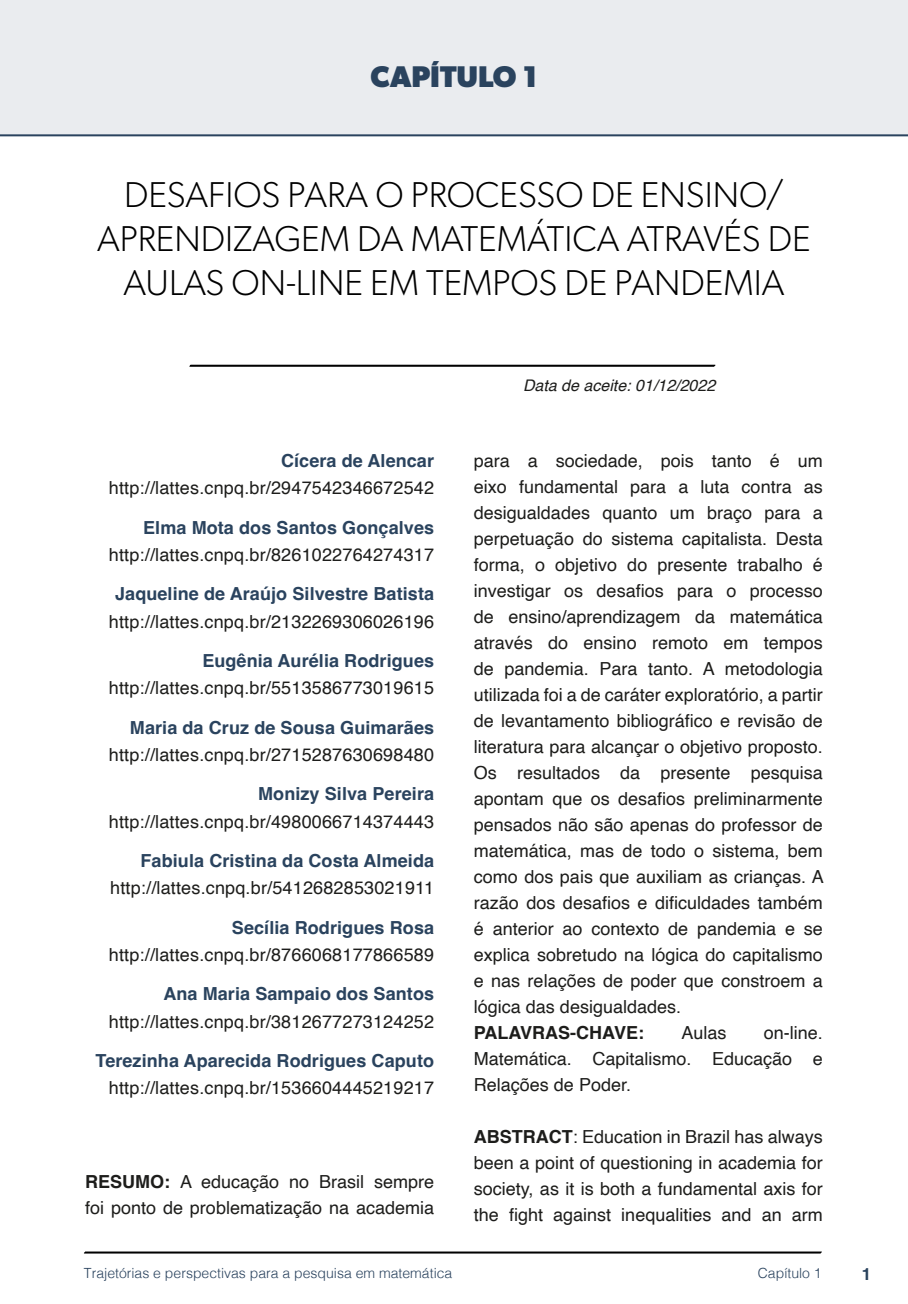
<style>
.page{position:relative;width:908px;height:1304px;background:#fff}
.page>*{position:absolute;margin:0;border:0;box-sizing:border-box;transform-origin:0 0}
.t1{font:300 36px/44px "Gibson";color:#000;text-align:center}
.t2{font:700 30px "Gibson";color:#2a435e}
.t3{font:18px/26px "Helvetica";letter-spacing:.01em;color:#1d1d1b;text-align:justify}
.t4{font:700 18px "Helvetica";letter-spacing:.005em;color:#2a435e}
.t5{font:700 18px "Helvetica";color:#1d1d1b}
.t6{font:700 16.8px "Helvetica";color:#2a435e}
.t7{font:italic 16px "Helvetica";color:#1d1d1b}
.t8{font:300 14px "Helvetica";color:#2a435e}
.s1{font-weight:700}
</style>
<div class="page">
<svg style="left:84px;top:1251px;width:737px;height:3px;background:#515151"></svg>
<div style="left:0;top:0;width:907px;height:136px;background:#eaecef"></div>
<svg style="left:189px;top:364px;width:526px;height:3px;background:#4f4f4f"></svg>
<div style="left:64px;top:74px;width:61px;height:54px;background:#eaecef"></div>
<h2 class="t2" style="left:370px;top:58px;width:168px">CAPÍTULO 1</h2>
<h1 class="t1" style="left:97px;top:172px;width:714px">DESAFIOS PARA O PROCESSO DE ENSINO/<br>APRENDIZAGEM DA MATEMÁTICA ATRAVÉS DE<br>AULAS ON-LINE EM TEMPOS DE PANDEMIA</h1>
<p class="t4" style="left:281px;top:450px;width:154px">Cícera de Alencar</p>
<p class="t3" style="left:109px;top:476px;width:326px">http://lattes.cnpq.br/2947542346672542</p>
<p class="t4" style="left:143px;top:516px;width:292px">Elma Mota dos Santos Gonçalves</p>
<p class="t3" style="left:109px;top:542px;width:326px">http://lattes.cnpq.br/8261022764274317</p>
<p class="t4" style="left:115px;top:583px;width:320px">Jaqueline de Araújo Silvestre Batista</p>
<p class="t3" style="left:109px;top:609px;width:326px">http://lattes.cnpq.br/2132269306026196</p>
<p class="t4" style="left:202px;top:650px;width:233px">Eugênia Aurélia Rodrigues</p>
<p class="t3" style="left:109px;top:676px;width:326px">http://lattes.cnpq.br/5513586773019615</p>
<p class="t4" style="left:130px;top:716px;width:305px">Maria da Cruz de Sousa Guimarães</p>
<p class="t3" style="left:109px;top:742px;width:326px">http://lattes.cnpq.br/2715287630698480</p>
<p class="t4" style="left:258px;top:783px;width:177px">Monizy Silva Pereira</p>
<p class="t3" style="left:109px;top:809px;width:326px">http://lattes.cnpq.br/4980066714374443</p>
<p class="t4" style="left:140px;top:850px;width:295px">Fabiula Cristina da Costa Almeida</p>
<p class="t3" style="left:110px;top:876px;width:325px">http://lattes.cnpq.br/5412682853021911</p>
<p class="t4" style="left:232px;top:916px;width:203px">Secília Rodrigues Rosa</p>
<p class="t3" style="left:109px;top:942px;width:326px">http://lattes.cnpq.br/8766068177866589</p>
<p class="t4" style="left:163px;top:983px;width:272px">Ana Maria Sampaio dos Santos</p>
<p class="t3" style="left:109px;top:1009px;width:326px">http://lattes.cnpq.br/3812677273124252</p>
<p class="t4" style="left:95px;top:1050px;width:340px">Terezinha Aparecida Rodrigues Caputo</p>
<p class="t3" style="left:109px;top:1076px;width:326px">http://lattes.cnpq.br/1536604445219217</p>
<p class="t3" style="left:85px;top:1170px;width:350px"><span class="s1">RESUMO:</span> A educação no Brasil sempre foi ponto de problematização na academia</p>
<p class="t7" style="left:523px;top:373px;width:194px">Data de aceite: 01/12/2022</p>
<p class="t3" style="left:473px;top:448px;width:351px">para a sociedade, pois tanto é um eixo fundamental para a luta contra as desigualdades quanto um braço para a perpetuação do sistema capitalista. Desta forma, o objetivo do presente trabalho é investigar os desafios para o processo de ensino/aprendizagem da matemática através do ensino remoto em tempos de pandemia. Para tanto. A metodologia utilizada foi a de caráter exploratório, a partir de levantamento bibliográfico e revisão de literatura para alcançar o objetivo proposto.<br>Os resultados da presente pesquisa apontam que os desafios preliminarmente pensados não são apenas do professor de matemática, mas de todo o sistema, bem como dos pais que auxiliam as crianças. A razão dos desafios e dificuldades também é anterior ao contexto de pandemia e se explica sobretudo na lógica do capitalismo e nas relações de poder que constroem a lógica das desigualdades.</p>
<p class="t5" style="left:473px;top:1021px;width:172px">PALAVRAS-CHAVE:</p>
<p class="t3" style="left:681px;top:1020px;width:47px">Aulas</p>
<p class="t3" style="left:473px;top:1020px;width:350px;text-indent:290px">on-line.<br>Matemática. Capitalismo. Educação e Relações de Poder.</p>
<p class="t3" style="left:473px;top:1124px;width:350px"><span class="s1">ABSTRACT</span>: Education in Brazil has always been a point of questioning in academia for society, as it is both a fundamental axis for the fight against inequalities and an arm</p>
<p class="t8" style="left:84px;top:1261px;width:370px">Trajetórias e perspectivas para a pesquisa em matemática</p>
<p class="t8" style="left:757px;top:1261px;width:65px">Capítulo 1</p>
<p class="t6" style="left:861px;top:1264px;width:11px">1</p>
</div>
